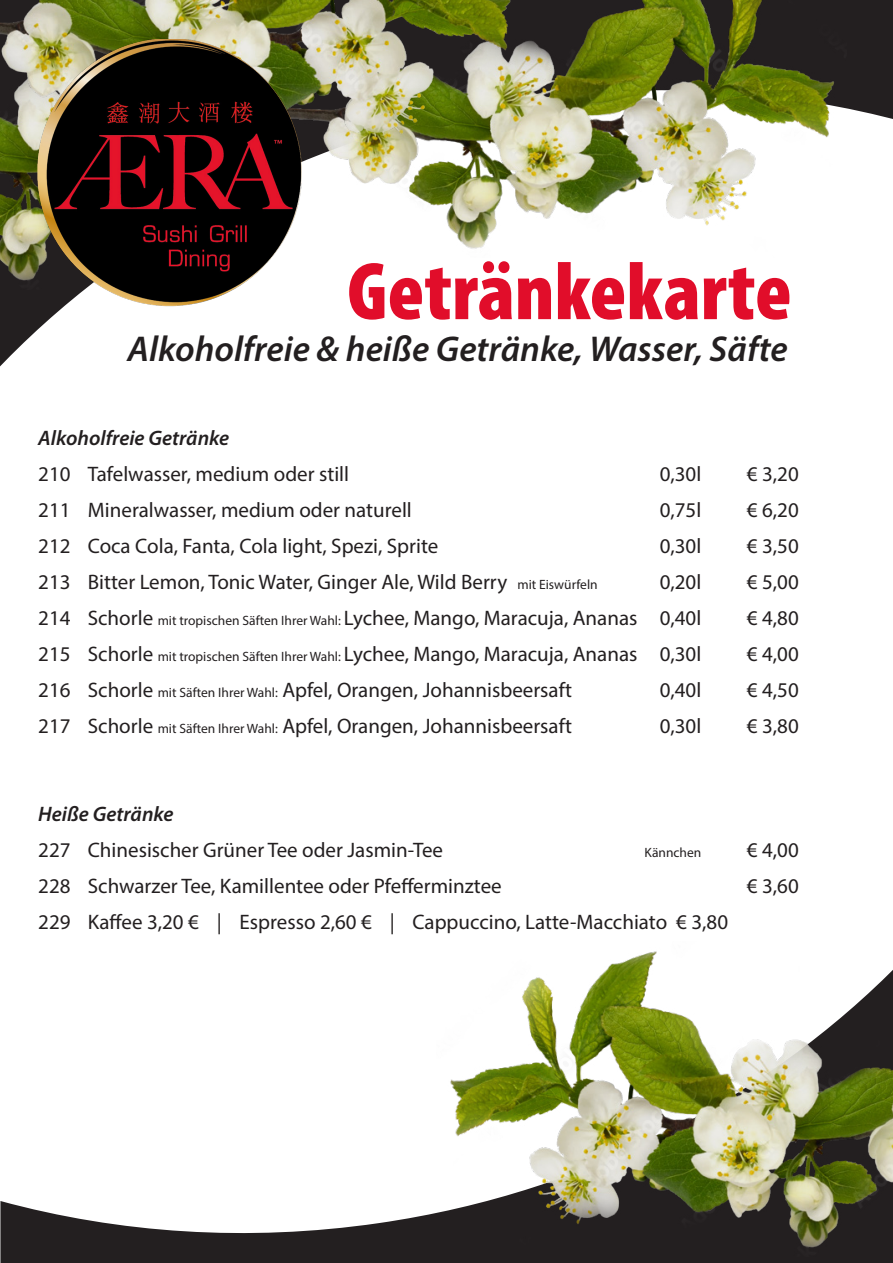
<style>
.page{position:relative;width:893px;height:1263px;background:#fff}
.page>*{position:absolute;margin:0;border:0;box-sizing:border-box;transform-origin:0 0}
.t1{font:900 condensed 82.5px "Myriad Pro";color:#e10d2a}
.t2{font:italic 600 36px "Myriad Pro";color:#231f20}
.t3{font:21px "Myriad Pro";color:#231f20}
.t4{font:italic 600 21px "Myriad Pro";color:#231f20}
.t5{font:13.5px "Myriad Pro";color:#231f20}
.s1{font-size:13.5px}
</style>
<div class="page">
<svg style="left:0;top:0;width:893px;height:367px"></svg>
<img style="left:0;top:171px;width:38px;height:118px">
<img style="left:301px;top:0;width:545px;height:257px">
<svg style="left:0;top:1201px;width:893px;height:62px;fill:#231f20"></svg>
<img style="left:437px;top:951px;width:456px;height:305px">
<img style="left:0;top:0;width:554px;height:171px">
<img style="left:38px;top:40px;width:263px;height:266px">
<h1 class="t1" style="left:347px;top:239px;width:446px">Getränkekarte</h1>
<h2 class="t2" style="left:128px;top:326px;width:662px">Alkoholfreie &amp; heiße Getränke, Wasser, Säfte</h2>
<p class="t4" style="left:38px;top:425px;width:193px">Alkoholfreie Getränke</p>
<p class="t3" style="left:38px;top:461px;width:312px">210 Tafelwasser, medium oder still</p>
<p class="t3" style="left:660px;top:461px;width:43px">0,30l</p>
<p class="t3" style="left:747px;top:461px;width:53px">€ 3,20</p>
<p class="t3" style="left:38px;top:497px;width:375px">211 Mineralwasser, medium oder naturell</p>
<p class="t3" style="left:660px;top:497px;width:43px">0,75l</p>
<p class="t3" style="left:747px;top:497px;width:53px">€ 6,20</p>
<p class="t3" style="left:38px;top:533px;width:402px">212 Coca Cola, Fanta, Cola light, Spezi, Sprite</p>
<p class="t3" style="left:660px;top:533px;width:43px">0,30l</p>
<p class="t3" style="left:747px;top:533px;width:53px">€ 3,50</p>
<p class="t3" style="left:38px;top:569px;width:561px">213 Bitter Lemon, Tonic Water, Ginger Ale, Wild Berry <span class="s1">mit Eiswürfeln</span></p>
<p class="t3" style="left:660px;top:569px;width:43px">0,20l</p>
<p class="t3" style="left:747px;top:569px;width:53px">€ 5,00</p>
<p class="t3" style="left:38px;top:605px;width:665px">214 Schorle <span class="s1">mit tropischen Säften Ihrer Wahl:</span> Lychee, Mango, Maracuja, Ananas 0,40l</p>
<p class="t3" style="left:747px;top:605px;width:53px">€ 4,80</p>
<p class="t3" style="left:38px;top:641px;width:664px">215 Schorle <span class="s1">mit tropischen Säften Ihrer Wahl:</span> Lychee, Mango, Maracuja, Ananas 0,30l</p>
<p class="t3" style="left:747px;top:641px;width:53px">€ 4,00</p>
<p class="t3" style="left:38px;top:677px;width:535px">216 Schorle <span class="s1">mit Säften Ihrer Wahl:</span> Apfel, Orangen, Johannisbeersaft</p>
<p class="t3" style="left:660px;top:677px;width:43px">0,40l</p>
<p class="t3" style="left:747px;top:677px;width:53px">€ 4,50</p>
<p class="t3" style="left:38px;top:713px;width:535px">217 Schorle <span class="s1">mit Säften Ihrer Wahl:</span> Apfel, Orangen, Johannisbeersaft</p>
<p class="t3" style="left:660px;top:713px;width:43px">0,30l</p>
<p class="t3" style="left:747px;top:713px;width:53px">€ 3,80</p>
<p class="t4" style="left:38px;top:801px;width:137px">Heiße Getränke</p>
<p class="t3" style="left:38px;top:837px;width:406px">227 Chinesischer Grüner Tee oder Jasmin-Tee</p>
<p class="t5" style="left:644px;top:844px;width:58px">Kännchen</p>
<p class="t3" style="left:747px;top:837px;width:53px">€ 4,00</p>
<p class="t3" style="left:38px;top:873px;width:465px">228 Schwarzer Tee, Kamillentee oder Pfefferminztee</p>
<p class="t3" style="left:747px;top:873px;width:53px">€ 3,60</p>
<p class="t3" style="left:38px;top:909px;width:691px">229 Kaffee 3,20 € | Espresso 2,60 € | Cappuccino, Latte-Macchiato € 3,80</p>
</div>
